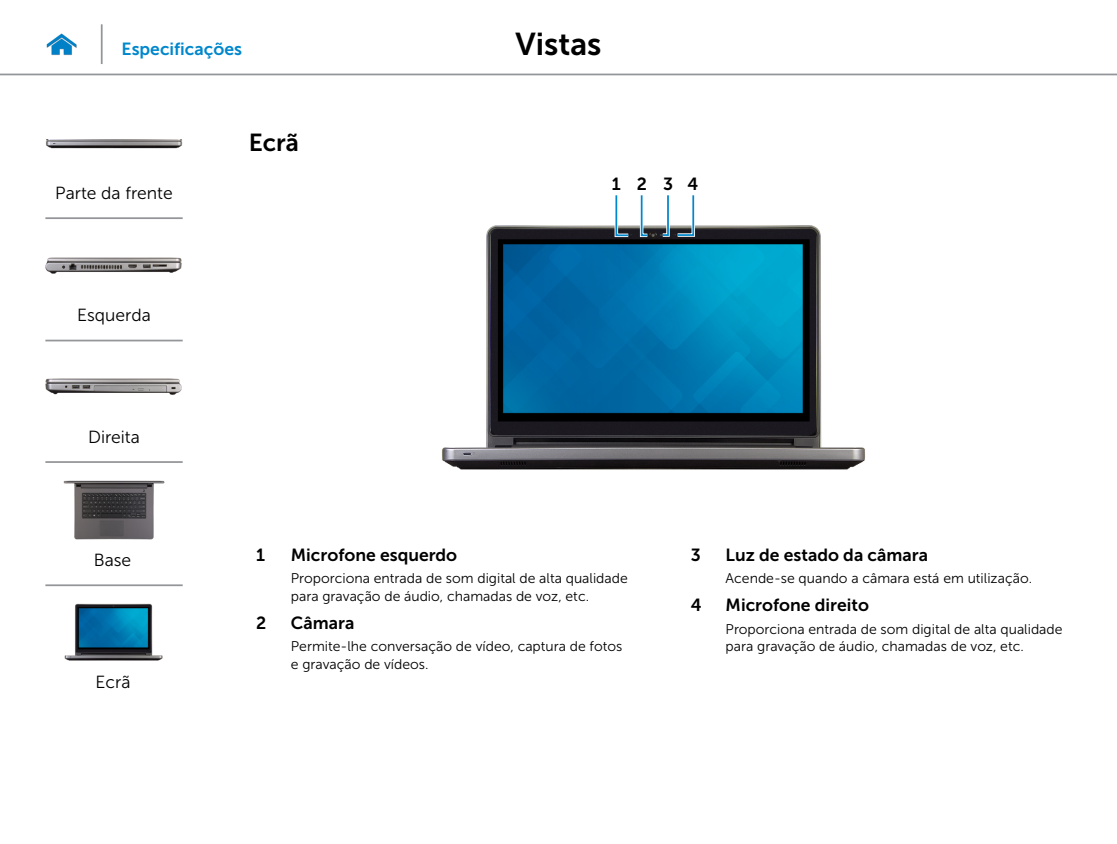
<style>
.page{position:relative;width:1117px;height:844px;background:#fff}
.page>*{position:absolute;margin:0;border:0;box-sizing:border-box;transform-origin:0 0}
.t1{font:31.5px "Museo Sans For Dell 700";color:#000}
.Head2{font:24.5px "Museo Sans For Dell 700";color:#000}
.Callout_Head{font:17.5px "Museo Sans For Dell 700";color:#000}
.t2{font:17.5px "Museo Sans For Dell 300";color:#000}
.t3{font:17.5px "Museo Sans For Dell 700";color:#0087cc}
.Callout-L{font:17.5px "Museo Sans For Dell 700";color:#000}
.Callout_description{font:14px/17.5px "Museo Sans For Dell 300";color:#000}
</style>
<div class="page">
<hr style="left:0;top:74px;width:1116px;height:1px;background:#939598">
<img style="left:46px;top:33px;width:31px;height:23px">
<img style="left:442px;top:225px;width:424px;height:245px">
<svg style="left:612px;top:195px;width:19px;height:44px"></svg>
<svg style="left:638px;top:195px;width:12px;height:44px"></svg>
<svg style="left:659px;top:195px;width:37px;height:43px"></svg>
<hr style="left:101px;top:24px;width:2px;height:40px;background:#939598">
<img style="left:45px;top:139px;width:137px;height:10px">
<img style="left:45px;top:257px;width:137px;height:17px">
<img style="left:45px;top:378px;width:137px;height:17px">
<img style="left:64px;top:480px;width:100px;height:59px">
<img style="left:65px;top:603px;width:98px;height:56px">
<hr style="left:45px;top:217px;width:138px;height:2px;background:#939598">
<hr style="left:45px;top:339px;width:138px;height:2px;background:#939598">
<hr style="left:45px;top:461px;width:138px;height:2px;background:#939598">
<hr style="left:45px;top:584px;width:138px;height:2px;background:#939598">
<p class="t3" style="left:122px;top:39px;width:122px">Especificações</p>
<h1 class="t1" style="left:515px;top:26px;width:87px">Vistas</h1>
<p class="t2" style="left:55px;top:183px;width:119px">Parte da frente</p>
<p class="t2" style="left:77px;top:305px;width:75px">Esquerda</p>
<p class="t2" style="left:88px;top:428px;width:53px">Direita</p>
<p class="t2" style="left:94px;top:550px;width:39px">Base</p>
<p class="t2" style="left:96px;top:672px;width:36px">Ecrã</p>
<p class="Head2" style="left:249px;top:128px;width:52px">Ecrã</p>
<p class="Callout-L" style="left:611px;top:174px;width:10px">1</p>
<p class="Callout-L" style="left:636px;top:174px;width:12px">2</p>
<p class="Callout-L" style="left:662px;top:174px;width:12px">3</p>
<p class="Callout-L" style="left:687px;top:174px;width:12px">4</p>
<p class="Callout_Head" style="left:256px;top:544px;width:10px">1</p>
<p class="Callout_Head" style="left:291px;top:544px;width:168px">Microfone esquerdo</p>
<p class="Callout_description" style="left:291px;top:569px;width:338px">Proporciona entrada de som digital de alta qualidade para gravação de áudio, chamadas de voz, etc.</p>
<p class="Callout_Head" style="left:256px;top:612px;width:12px">2</p>
<p class="Callout_Head" style="left:291px;top:612px;width:65px">Câmara</p>
<p class="Callout_description" style="left:291px;top:637px;width:333px">Permite- lhe conversação de vídeo, captura de fotos e gravação de vídeos.</p>
<p class="Callout_Head" style="left:690px;top:544px;width:12px">3</p>
<p class="Callout_Head" style="left:725px;top:544px;width:204px">Luz de estado da câmara</p>
<p class="Callout_description" style="left:725px;top:569px;width:308px">Acende-se quando a câmara está em utilização.</p>
<p class="Callout_Head" style="left:690px;top:595px;width:12px">4</p>
<p class="Callout_Head" style="left:725px;top:595px;width:145px">Microfone direito</p>
<p class="Callout_description" style="left:725px;top:620px;width:338px">Proporciona entrada de som digital de alta qualidade para gravação de áudio, chamadas de voz, etc.</p>
</div>
